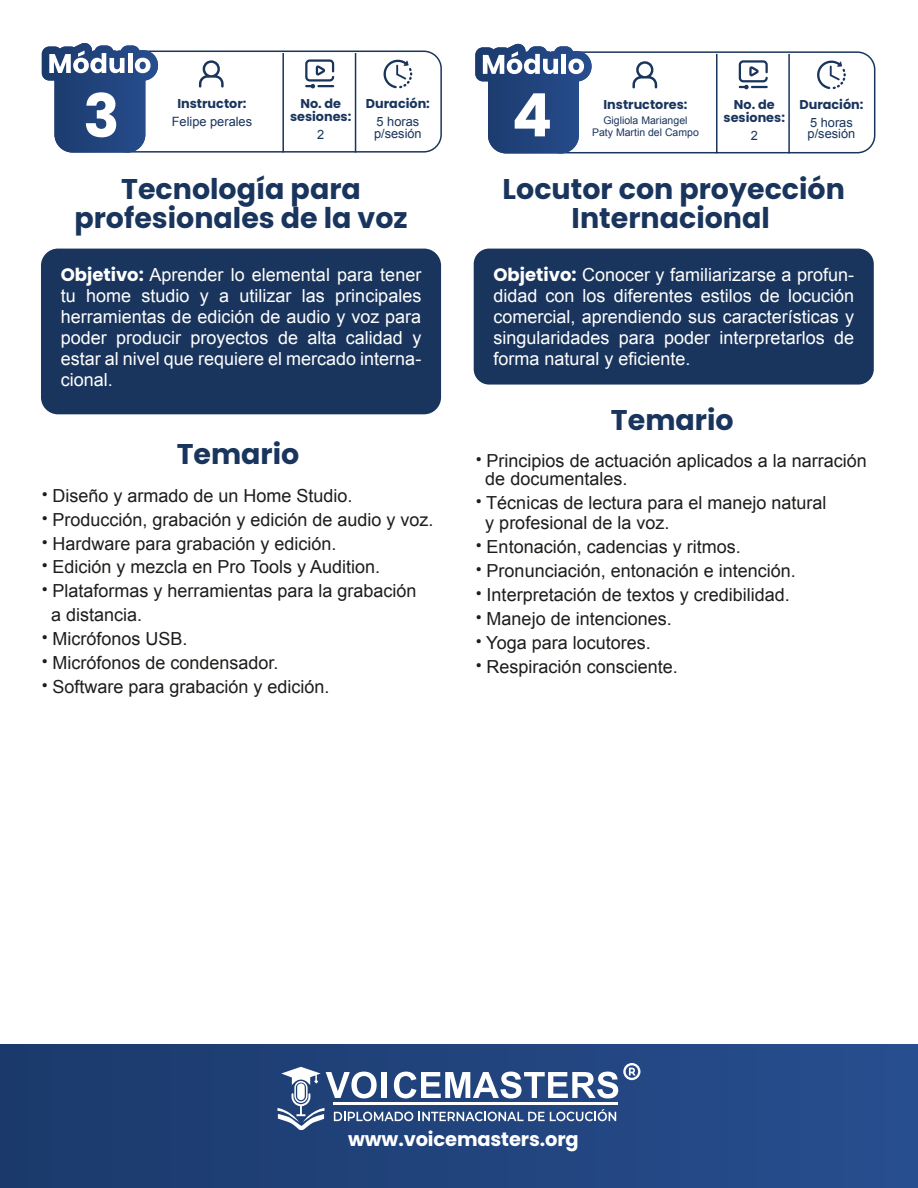
<style>
.page{position:relative;width:918px;height:1188px;background:#fff}
.page>*{position:absolute;margin:0;border:0;box-sizing:border-box;transform-origin:0 0}
.t1{font:700 59.85px "Poppins";color:#fff}
.t2{font:700 28.5px/28.5px "Poppins";color:#1a355d;text-align:center}
.t3{font:700 19.5px "Poppins";letter-spacing:-.005em;color:#fff}
.t4{font:18px/24px "Arial";color:#1d1d1b}
.t5{font:18px/21px "Arial";color:#fff;text-align:justify}
.t6{font:700 12.75px/12.8px "Poppins";color:#1a355d;text-align:center}
.t7{font:12.75px/11.6px "Arial";color:#1a355d}
.t8{font:10.5px/12px "Arial";color:#1a355d;text-align:center}
.s1{font-family:"Poppins";font-weight:700}
.s2{font-family:"Montserrat";font-weight:900}
</style>
<div class="page">
<svg style="left:42px;top:43px;width:400px;height:110px"></svg>
<svg style="left:475px;top:44px;width:400px;height:109px"></svg>
<div style="left:41px;top:249px;width:400px;height:165px;background:#1a355d;border-radius:17px"></div>
<div style="left:474px;top:249px;width:400px;height:136px;background:#1a355d;border-radius:15px"></div>
<div style="left:0;top:1045px;width:918px;height:143px;background:linear-gradient(to right,#1b3a6b,#284e8f)"></div>
<svg style="left:278px;top:1063px;width:362px;height:68px"></svg>
<h1 class="t1" style="left:71px;top:81px;width:63px">1 03</h1>
<p class="t6" style="left:177px;top:97px;width:71px">Instructor:</p>
<p class="t7" style="left:172px;top:116px;width:82px">Felipe perales</p>
<p class="t6" style="left:290px;top:97px;width:63px">No. de sesiones:</p>
<p class="t7" style="left:317px;top:129px;width:9px">2</p>
<p class="t6" style="left:366px;top:97px;width:66px">Duración:</p>
<p class="t7" style="left:374px;top:116px;width:49px">5 horas p/sesión</p>
<h2 class="t2" style="left:74px;top:175px;width:335px">Tecnología para profesionales de la voz</h2>
<p class="t5" style="left:61px;top:264px;width:362px"><span class="s1">Objetivo:</span> Aprender lo elemental para tener tu home studio y a utilizar las principales herramientas de edición de audio y voz para poder producir proyectos de alta calidad y estar al nivel que requiere el mercado interna&shy;cional.</p>
<h2 class="t2" style="left:177px;top:440px;width:124px">Temario</h2>
<p class="t4" style="left:41px;top:483px;width:313px"><span class="s2">·</span> Diseño y armado de un Home Studio.</p>
<p class="t4" style="left:41px;top:507px;width:394px"><span class="s2">·</span> Producción, grabación y edición de audio y voz.</p>
<p class="t4" style="left:41px;top:531px;width:297px"><span class="s2">·</span> Hardware para grabación y edición.</p>
<p class="t4" style="left:41px;top:555px;width:341px"><span class="s2">·</span> Edición y mezcla en Pro Tools y Audition.</p>
<p class="t4" style="left:41px;top:579px;width:377px"><span class="s2">·</span> Plataformas y herramientas para la grabación</p>
<p class="t4" style="left:51px;top:603px;width:93px">a distancia.</p>
<p class="t4" style="left:41px;top:627px;width:148px"><span class="s2">·</span> Micrófonos USB.</p>
<p class="t4" style="left:41px;top:651px;width:239px"><span class="s2">·</span> Micrófonos de condensador.</p>
<p class="t4" style="left:41px;top:675px;width:290px"><span class="s2">·</span> Software para grabación y edición.</p>
<h1 class="t1" style="left:504px;top:82px;width:63px">1 04</h1>
<p class="t6" style="left:603px;top:98px;width:86px">Instructores:</p>
<p class="t8" style="left:592px;top:114px;width:108px">Gigliola Mariangel<br>Paty Martin del Campo</p>
<p class="t6" style="left:724px;top:98px;width:63px">No. de sesiones:</p>
<p class="t7" style="left:751px;top:130px;width:9px">2</p>
<p class="t6" style="left:799px;top:98px;width:66px">Duración:</p>
<p class="t7" style="left:808px;top:117px;width:49px">5 horas p/sesión</p>
<h2 class="t2" style="left:503px;top:175px;width:344px">Locutor con proyección<br>Internacional</h2>
<p class="t5" style="left:493px;top:264px;width:362px"><span class="s1">Objetivo:</span> Conocer y familiarizarse a profun&shy;didad con los diferentes estilos de locución comercial, aprendiendo sus características y singularidades para poder interpretarlos de forma natural y eficiente.</p>
<h2 class="t2" style="left:611px;top:406px;width:124px">Temario</h2>
<p class="t4" style="left:485px;top:452px;width:383px;line-height:18px;text-indent:-10px"><span class="s2">·</span> Principios de actuación aplicados a la narración de documentales.</p>
<p class="t4" style="left:485px;top:494px;width:343px;line-height:19.5px;text-indent:-10px"><span class="s2">·</span> Técnicas de lectura para el manejo natural y profesional de la voz.</p>
<p class="t4" style="left:475px;top:535px;width:322px"><span class="s2">·</span> Entonación, cadencias y ritmos.<br><span class="s2">·</span> Pronunciación, entonación e intención. <span class="s2">·</span> Interpretación de textos y credibilidad. <span class="s2">·</span> Manejo de intenciones.<br><span class="s2">·</span> Yoga para locutores.<br><span class="s2">·</span> Respiración consciente.</p>
<p class="t3" style="left:348px;top:1127px;width:232px">www.voicemasters.org</p>
</div>
